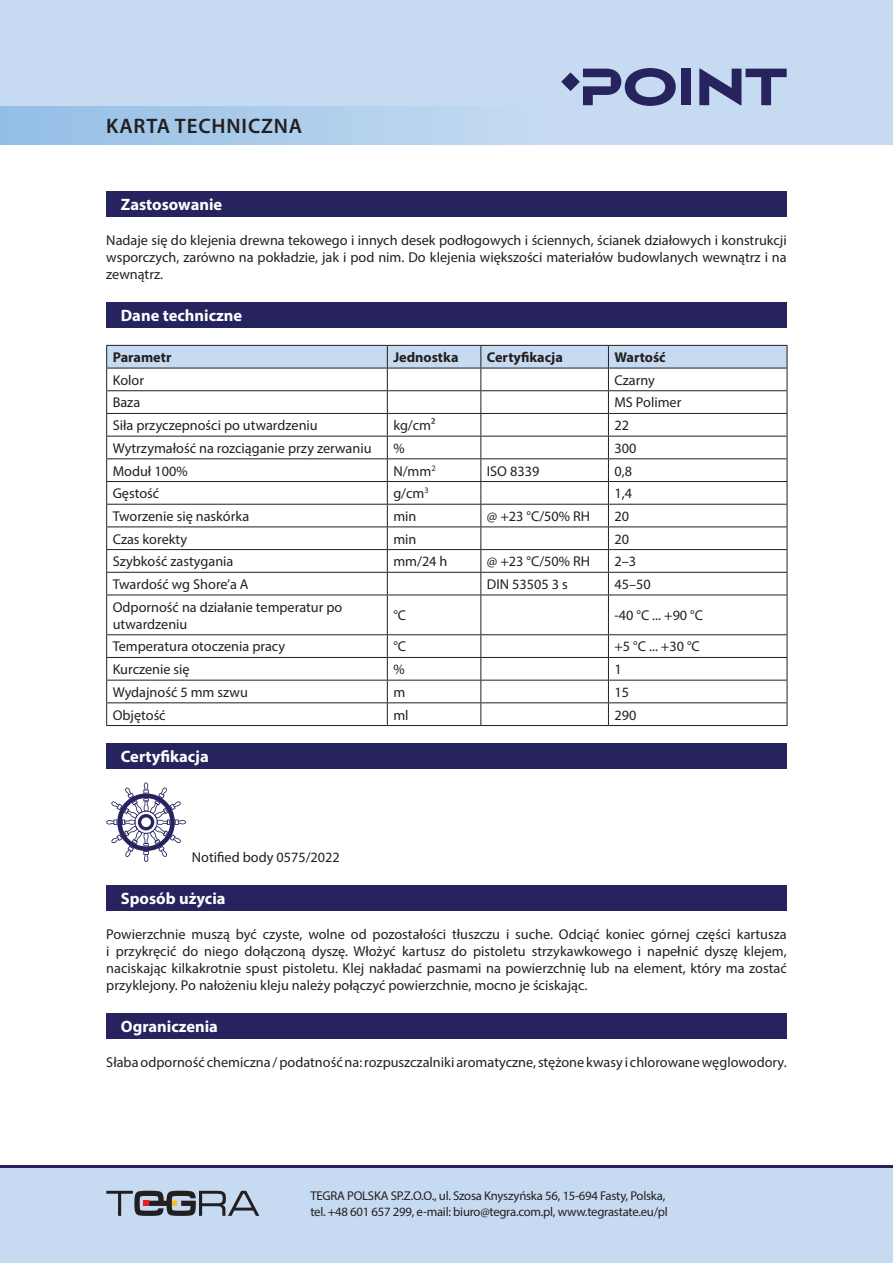
<style>
.page{position:relative;width:893px;height:1263px;background:#fff}
.page>*{position:absolute;margin:0;border:0;box-sizing:border-box;transform-origin:0 0}
.t1{font:600 21px "Myriad Pro";letter-spacing:.04em;color:#231f20}
.Skyrius_baltas{font:700 16.5px "Myriad Pro";color:#fff}
.Tekstas_paprastas{font:14.25px/17.1px "Myriad Pro";color:#231f20;text-align:justify}
.Tekstas_paprastas-2{font:700 14.25px "Myriad Pro";color:#231f20}
.t2{font:12.75px/15.3px "Myriad Pro";letter-spacing:-.02em;color:#231f20}
</style>
<div class="page">
<div style="left:0;top:0;width:893px;height:145px;background:#c6dbf1"></div>
<div style="left:0;top:106px;width:893px;height:39px;background:linear-gradient(to right,#9bc2e7,#d2e2f4)"></div>
<div style="left:0;top:1165px;width:893px;height:98px;background:#c6dbf1"></div>
<hr style="left:0;top:1165px;width:893px;height:2px;background:#27235e">
<svg style="left:106px;top:1191px;width:153px;height:25px"></svg>
<div style="left:681px;top:69px;width:10px;height:36px;background:#27235e"></div>
<svg style="left:699px;top:69px;width:88px;height:36px"></svg>
<svg style="left:583px;top:68px;width:93px;height:38px"></svg>
<svg style="left:561px;top:73px;width:19px;height:18px"></svg>
<div style="left:106px;top:191px;width:681px;height:26px;background:#27235e"></div>
<div style="left:106px;top:302px;width:681px;height:26px;background:#27235e"></div>
<svg style="left:106px;top:345px;width:682px;height:250px"></svg>
<hr style="left:106px;top:595px;width:281px;height:1px;background:#231f20">
<hr style="left:106px;top:595px;width:1px;height:39px;background:#231f20">
<hr style="left:387px;top:595px;width:94px;height:1px;background:#231f20">
<hr style="left:387px;top:595px;width:1px;height:39px;background:#231f20">
<hr style="left:481px;top:595px;width:127px;height:1px;background:#231f20">
<hr style="left:480px;top:595px;width:1px;height:39px;background:#231f20">
<hr style="left:608px;top:595px;width:179px;height:1px;background:#231f20">
<hr style="left:608px;top:595px;width:1px;height:39px;background:#231f20">
<hr style="left:787px;top:595px;width:1px;height:39px;background:#231f20">
<hr style="left:106px;top:634px;width:281px;height:1px;background:#231f20">
<hr style="left:387px;top:634px;width:94px;height:1px;background:#231f20">
<hr style="left:481px;top:634px;width:127px;height:1px;background:#231f20">
<hr style="left:608px;top:634px;width:179px;height:1px;background:#231f20">
<hr style="left:106px;top:657px;width:281px;height:1px;background:#231f20">
<hr style="left:387px;top:657px;width:94px;height:1px;background:#231f20">
<hr style="left:481px;top:657px;width:127px;height:1px;background:#231f20">
<hr style="left:608px;top:657px;width:179px;height:1px;background:#231f20">
<hr style="left:106px;top:680px;width:281px;height:1px;background:#231f20">
<hr style="left:387px;top:680px;width:94px;height:1px;background:#231f20">
<hr style="left:481px;top:680px;width:127px;height:1px;background:#231f20">
<hr style="left:608px;top:680px;width:179px;height:1px;background:#231f20">
<hr style="left:106px;top:702px;width:281px;height:1px;background:#231f20">
<svg style="left:106px;top:635px;width:1px;height:90px"></svg>
<hr style="left:387px;top:702px;width:94px;height:1px;background:#231f20">
<svg style="left:387px;top:635px;width:1px;height:90px"></svg>
<hr style="left:481px;top:702px;width:127px;height:1px;background:#231f20">
<svg style="left:480px;top:635px;width:1px;height:90px"></svg>
<hr style="left:608px;top:702px;width:179px;height:1px;background:#231f20">
<svg style="left:608px;top:635px;width:1px;height:90px"></svg>
<svg style="left:787px;top:635px;width:1px;height:90px"></svg>
<hr style="left:106px;top:725px;width:281px;height:1px;background:#231f20">
<hr style="left:387px;top:725px;width:94px;height:1px;background:#231f20">
<hr style="left:481px;top:725px;width:127px;height:1px;background:#231f20">
<hr style="left:608px;top:725px;width:179px;height:1px;background:#231f20">
<div style="left:106px;top:743px;width:681px;height:25px;background:#27235e"></div>
<svg style="left:106px;top:782px;width:80px;height:80px"></svg>
<div style="left:106px;top:885px;width:681px;height:26px;background:#27235e"></div>
<div style="left:106px;top:1013px;width:681px;height:26px;background:#27235e"></div>
<h1 class="t1" style="left:106px;top:112px;width:198px">KARTA TECHNICZNA</h1>
<p class="Skyrius_baltas" style="left:121px;top:194px;width:103px">Zastosowanie</p>
<p class="Tekstas_paprastas" style="left:106px;top:231px;width:682px">Nadaje się do klejenia drewna tekowego i innych desek podłogowych i ściennych, ścianek działowych i konstrukcji wsporczych, zarówno na pokładzie, jak i pod nim. Do klejenia większości materiałów budowlanych wewnątrz i na zewnątrz.</p>
<p class="Skyrius_baltas" style="left:121px;top:305px;width:123px">Dane techniczne</p>
<p class="Tekstas_paprastas-2" style="left:113px;top:348px;width:60px">Parametr</p>
<p class="Tekstas_paprastas-2" style="left:393px;top:348px;width:67px">Jednostka</p>
<p class="Tekstas_paprastas-2" style="left:487px;top:348px;width:77px">Certyfikacja</p>
<p class="Tekstas_paprastas-2" style="left:614px;top:348px;width:53px">Wartość</p>
<p class="Tekstas_paprastas" style="left:113px;top:371px;width:33px">Kolor</p>
<p class="Tekstas_paprastas" style="left:614px;top:371px;width:42px">Czarny</p>
<p class="Tekstas_paprastas" style="left:113px;top:394px;width:29px">Baza</p>
<p class="Tekstas_paprastas" style="left:614px;top:394px;width:68px">MS Polimer</p>
<p class="Tekstas_paprastas" style="left:113px;top:417px;width:207px">Siła przyczepności po utwardzeniu</p>
<p class="Tekstas_paprastas" style="left:393px;top:417px;width:44px">kg/cm2</p>
<p class="Tekstas_paprastas" style="left:614px;top:417px;width:16px">22</p>
<p class="Tekstas_paprastas" style="left:113px;top:439px;width:260px">Wytrzymałość na rozciąganie przy zerwaniu</p>
<p class="Tekstas_paprastas" style="left:393px;top:439px;width:13px">%</p>
<p class="Tekstas_paprastas" style="left:614px;top:439px;width:23px">300</p>
<p class="Tekstas_paprastas" style="left:113px;top:462px;width:76px">Moduł 100%</p>
<p class="Tekstas_paprastas" style="left:393px;top:462px;width:44px">N/mm<sup>2</sup></p>
<p class="Tekstas_paprastas" style="left:487px;top:462px;width:54px">ISO 8339</p>
<p class="Tekstas_paprastas" style="left:614px;top:462px;width:19px">0,8</p>
<p class="Tekstas_paprastas" style="left:113px;top:485px;width:48px">Gęstość</p>
<p class="Tekstas_paprastas" style="left:393px;top:485px;width:37px">g/cm<sup>3</sup></p>
<p class="Tekstas_paprastas" style="left:614px;top:485px;width:19px">1,4</p>
<p class="Tekstas_paprastas" style="left:113px;top:507px;width:138px">Tworzenie się naskórka</p>
<p class="Tekstas_paprastas" style="left:393px;top:507px;width:25px">min</p>
<p class="Tekstas_paprastas" style="left:487px;top:507px;width:105px">@ +23 °C/50% RH</p>
<p class="Tekstas_paprastas" style="left:614px;top:507px;width:16px">20</p>
<p class="Tekstas_paprastas" style="left:113px;top:530px;width:76px">Czas korekty</p>
<p class="Tekstas_paprastas" style="left:393px;top:530px;width:25px">min</p>
<p class="Tekstas_paprastas" style="left:614px;top:530px;width:16px">20</p>
<p class="Tekstas_paprastas" style="left:113px;top:553px;width:122px">Szybkość zastygania</p>
<p class="Tekstas_paprastas" style="left:393px;top:553px;width:56px">mm/24 h</p>
<p class="Tekstas_paprastas" style="left:487px;top:553px;width:105px">@ +23 °C/50% RH</p>
<p class="Tekstas_paprastas" style="left:614px;top:553px;width:23px">2–3</p>
<p class="Tekstas_paprastas" style="left:113px;top:575px;width:137px">Twardość wg Shore’a A</p>
<p class="Tekstas_paprastas" style="left:487px;top:575px;width:82px">DIN 53505 3 s</p>
<p class="Tekstas_paprastas" style="left:614px;top:575px;width:38px">45–50</p>
<p class="Tekstas_paprastas" style="left:113px;top:598px;width:231px">Odporność na działanie temperatur po utwardzeniu</p>
<p class="Tekstas_paprastas" style="left:393px;top:607px;width:14px">°C</p>
<p class="Tekstas_paprastas" style="left:614px;top:607px;width:90px">-40 °C ... +90 °C</p>
<p class="Tekstas_paprastas" style="left:113px;top:638px;width:174px">Temperatura otoczenia pracy</p>
<p class="Tekstas_paprastas" style="left:393px;top:638px;width:14px">°C</p>
<p class="Tekstas_paprastas" style="left:614px;top:638px;width:87px">+5 °C ... +30 °C</p>
<p class="Tekstas_paprastas" style="left:113px;top:661px;width:79px">Kurczenie się</p>
<p class="Tekstas_paprastas" style="left:393px;top:661px;width:13px">%</p>
<p class="Tekstas_paprastas" style="left:614px;top:661px;width:9px">1</p>
<p class="Tekstas_paprastas" style="left:113px;top:683px;width:137px">Wydajność 5 mm szwu</p>
<p class="Tekstas_paprastas" style="left:393px;top:683px;width:13px">m</p>
<p class="Tekstas_paprastas" style="left:614px;top:683px;width:16px">15</p>
<p class="Tekstas_paprastas" style="left:113px;top:706px;width:55px">Objętość</p>
<p class="Tekstas_paprastas" style="left:393px;top:706px;width:17px">ml</p>
<p class="Tekstas_paprastas" style="left:614px;top:706px;width:23px">290</p>
<p class="Skyrius_baltas" style="left:121px;top:746px;width:89px">Certyfikacja</p>
<p class="Tekstas_paprastas" style="left:192px;top:848px;width:149px">Notified body 0575/2022</p>
<p class="Skyrius_baltas" style="left:121px;top:888px;width:106px">Sposób użycia</p>
<p class="Tekstas_paprastas" style="left:106px;top:925px;width:682px">Powierzchnie muszą być czyste, wolne od pozostałości tłuszczu i suche. Odciąć koniec górnej części kartusza i przykręcić do niego dołączoną dyszę. Włożyć kartusz do pistoletu strzykawkowego i napełnić dyszę klejem, naciskając kilkakrotnie spust pistoletu. Klej nakładać pasmami na powierzchnię lub na element, który ma zostać przyklejony. Po nałożeniu kleju należy połączyć powierzchnie, mocno je ściskając.</p>
<p class="Skyrius_baltas" style="left:121px;top:1016px;width:99px">Ograniczenia</p>
<p class="Tekstas_paprastas" style="left:106px;top:1053px;width:682px">Słaba odporność chemiczna / podatność na: rozpuszczalniki aromatyczne, stężone kwasy i chlorowane węglowodory.</p>
<p class="t2" style="left:310px;top:1188px;width:359px">TEGRA POLSKA SP.Z.O.O., ul. Szosa Knyszyńska 56, 15-694 Fasty, Polska, tel. +48 601 657 299, e-mail: biuro@tegra.com.pl, www.tegrastate.eu/pl</p>
</div>
